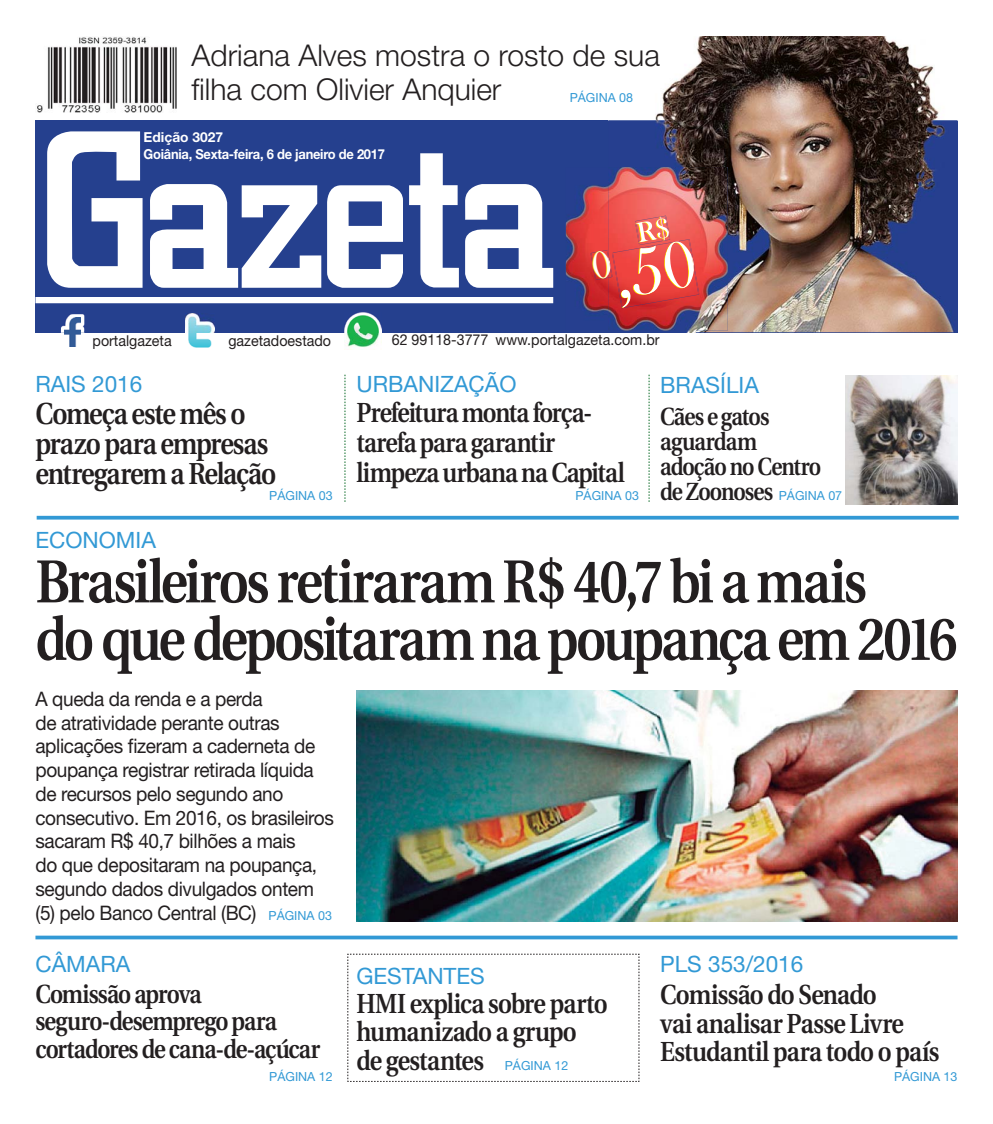
<style>
.page{position:relative;width:993px;height:1124px;background:#fff}
.page>*{position:absolute;margin:0;border:0;box-sizing:border-box;transform-origin:0 0}
.t1{font:600 60.5px/57.5px "Utopia";letter-spacing:-.05em;color:#231f20;scale:.86 1}
.t2{font:600 30.25px/30px "Utopia";letter-spacing:-.045em;color:#231f20;scale:.86 1}
.t3{font:300 30px/33.8px "Helvetica Neue";color:#231f20}
.t4{font:600 27.5px/28.8px "Utopia";letter-spacing:-.035em;color:#231f20;scale:.87 1}
.t5{font:600 27.5px/30px "Utopia";letter-spacing:-.035em;color:#231f20;scale:.86 1}
.t6{font:600 26.12px/27.5px "Utopia";letter-spacing:-.04em;color:#231f20;scale:.86 1}
.t7{font:600 24.75px/25px "Utopia";letter-spacing:-.045em;color:#231f20;scale:.86 1}
.t8{font:22.5px "Helvetica Neue";color:#3299d5}
.t9{font:20px/23.8px "Helvetica Neue";letter-spacing:-.02em;color:#231f20;scale:.95 1}
.t10{font:15px "Helvetica Neue";color:#231f20;scale:.95 1}
.t11{font:700 13.75px/16.5px "Helvetica Neue";letter-spacing:-.02em;color:#fff}
.t12{font:12.5px "Helvetica Neue";color:#3299d5}
</style>
<div class="page">
<svg style="left:347px;top:953px;width:292px;height:128px"></svg>
<img style="left:845px;top:375px;width:112px;height:129px">
<svg style="left:344px;top:374px;width:1px;height:128px"></svg>
<svg style="left:648px;top:374px;width:1px;height:128px"></svg>
<div style="left:35px;top:120px;width:922px;height:212px;background:#25408e"></div>
<svg style="left:47px;top:131px;width:95px;height:157px"></svg>
<svg style="left:465px;top:184px;width:88px;height:104px"></svg>
<svg style="left:150px;top:184px;width:171px;height:104px"></svg>
<svg style="left:327px;top:185px;width:76px;height:103px"></svg>
<svg style="left:409px;top:153px;width:50px;height:134px"></svg>
<div style="left:35px;top:297px;width:518px;height:6px;background:#fff"></div>
<img style="left:61px;top:314px;width:23px;height:33px">
<img style="left:65px;top:318px;width:16px;height:28px">
<img style="left:185px;top:313px;width:29px;height:35px">
<img style="left:344px;top:312px;width:37px;height:35px">
<img style="left:37px;top:37px;width:139px;height:76px">
<img style="left:565px;top:185px;width:130px;height:145px">
<img style="left:590px;top:253px;width:18px;height:27px">
<img style="left:591px;top:250px;width:17px;height:29px">
<svg style="left:37px;top:515px;width:921px;height:4px;background:#5caedd"></svg>
<svg style="left:35px;top:935px;width:922px;height:4px;background:#52a9db"></svg>
<img style="left:608px;top:36px;width:349px;height:169px">
<img style="left:695px;top:205px;width:259px;height:127px">
<img style="left:623px;top:330px;width:72px;height:2px">
<img style="left:634px;top:221px;width:1px;height:18px">
<img style="left:608px;top:252px;width:4px;height:25px">
<svg style="left:608px;top:257px;width:3px;height:21px"></svg>
<img style="left:612px;top:239px;width:86px;height:69px">
<img style="left:620px;top:242px;width:73px;height:66px">
<img style="left:621px;top:241px;width:73px;height:66px">
<img style="left:621px;top:242px;width:72px;height:65px">
<img style="left:635px;top:215px;width:35px;height:24px">
<img style="left:635px;top:216px;width:34px;height:29px">
<img style="left:635px;top:217px;width:1px;height:25px">
<img style="left:636px;top:216px;width:33px;height:26px">
<img style="left:636px;top:218px;width:32px;height:24px">
<img style="left:356px;top:690px;width:601px;height:231px">
<h3 class="t3" style="left:191px;top:42px;width:469px">Adriana Alves mostra o rosto de sua filha com Olivier Anquier</h3>
<p class="t12" style="left:569px;top:93px;width:65px">PÁGINA 08</p>
<p class="t11" style="left:144px;top:130px;width:243px">Edição 3027<br>Goiânia, Sexta-feira, 6 de janeiro de 2017</p>
<p class="t10" style="left:92px;top:335px;width:85px">portalgazeta</p>
<p class="t10" style="left:228px;top:335px;width:110px">gazetadoestado</p>
<p class="t10" style="left:391px;top:335px;width:283px">62 99118-3777 www.portalgazeta.com.br</p>
<p class="t8" style="left:35px;top:376px;width:108px">RAIS 2016</p>
<p class="t8" style="left:356px;top:376px;width:161px">URBANIZAÇÃO</p>
<p class="t8" style="left:660px;top:377px;width:100px">BRASÍLIA</p>
<h2 class="t2" style="left:35px;top:401px;width:281px">Começa este mês o prazo para empresas entregarem a Relação</h2>
<h3 class="t5" style="left:356px;top:400px;width:313px">Prefeitura monta força&shy;tarefa para garantir limpeza urbana na Capital</h3>
<p class="t7" style="left:660px;top:406px;width:189px">Cães e gatos aguardam adoção no Centro de Zoonoses</p>
<p class="t12" style="left:269px;top:491px;width:65px">PÁGINA 03</p>
<p class="t12" style="left:575px;top:491px;width:65px">PÁGINA 03</p>
<p class="t12" style="left:778px;top:491px;width:65px">PÁGINA 07</p>
<p class="t8" style="left:35px;top:531px;width:122px">ECONOMIA</p>
<h1 class="t1" style="left:35px;top:558px;width:1073px">Brasileiros retiraram R$ 40,7 bi a mais<br>do que depositaram na poupança em 2016</h1>
<p class="t9" style="left:35px;top:688px;width:315px">A queda da renda e a perda<br>de atratividade perante outras aplicações fizeram a caderneta de poupança registrar retirada líquida de recursos pelo segundo ano consecutivo. Em 2016, os brasileiros sacaram R$ 40,7 bilhões a mais<br>do que depositaram na poupança, segundo dados divulgados ontem (5) pelo Banco Central (BC)</p>
<p class="t12" style="left:268px;top:910px;width:65px">PÁGINA 03</p>
<p class="t8" style="left:35px;top:955px;width:96px">CÂMARA</p>
<h3 class="t6" style="left:35px;top:982px;width:332px">Comissão aprova seguro-desemprego para cortadores de cana-de-açúcar</h3>
<p class="t12" style="left:269px;top:1071px;width:65px">PÁGINA 12</p>
<p class="t8" style="left:356px;top:968px;width:130px">GESTANTES</p>
<h3 class="t4" style="left:356px;top:991px;width:290px">HMI explica sobre parto humanizado a grupo de gestantes</h3>
<p class="t12" style="left:504px;top:1060px;width:65px">PÁGINA 12</p>
<p class="t8" style="left:660px;top:955px;width:144px">PLS 353/2016</p>
<h3 class="t4" style="left:660px;top:982px;width:322px">Comissão do Senado<br>vai analisar Passe Livre<br>Estudantil para todo o país</h3>
<p class="t12" style="left:893px;top:1071px;width:65px">PÁGINA 13</p>
</div>
